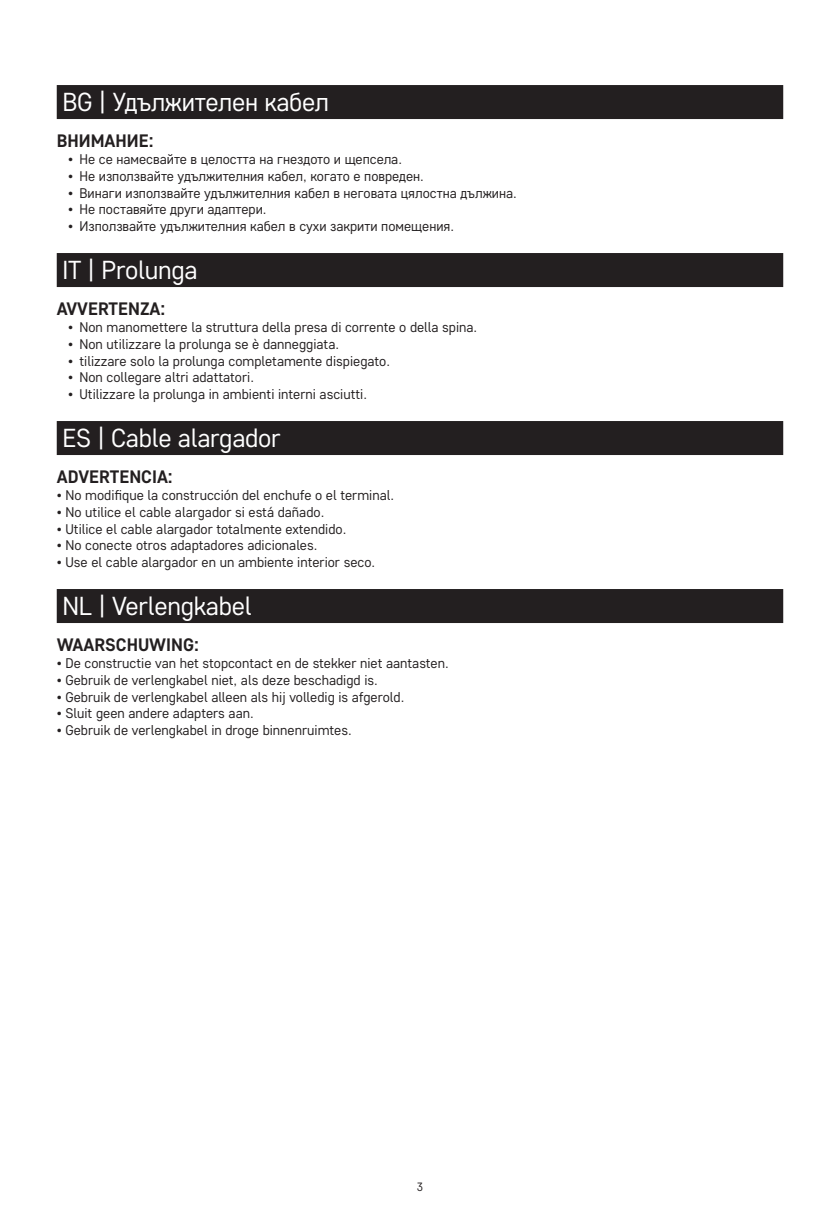
<style>
.page{position:relative;width:840px;height:1219px;background:#fff}
.page>*{position:absolute;margin:0;border:0;box-sizing:border-box;transform-origin:0 0}
.t1{font:26px "Core Sans D35";letter-spacing:-.01em;color:#fff}
.t2{font:700 18px "Core Sans D55";color:#231f20}
.t3{font:14px "Core Sans D35";color:#231f20}
.t4{font:12px "Core Sans D35";color:#231f20}
</style>
<div class="page">
<div style="left:57px;top:85px;width:725px;height:34px;background:#231f20"></div>
<div style="left:57px;top:253px;width:725px;height:34px;background:#231f20"></div>
<div style="left:57px;top:421px;width:725px;height:34px;background:#231f20"></div>
<div style="left:57px;top:589px;width:725px;height:34px;background:#231f20"></div>
<h1 class="t1" style="left:62px;top:86px;width:268px">BG | Удължителен кабел</h1>
<p class="t2" style="left:57px;top:129px;width:98px">ВНИМАНИЕ:</p>
<p class="t3" style="left:68px;top:150px;width:335px">• Не се намесвайте в целостта на гнездото и щепсела.</p>
<p class="t3" style="left:68px;top:167px;width:357px">• Не използвайте удължителния кабел, когато е повреден.</p>
<p class="t3" style="left:68px;top:184px;width:450px">• Винаги използвайте удължителния кабел в неговата цялостна дължина.</p>
<p class="t3" style="left:68px;top:200px;width:200px">• Не поставяйте други адаптери.</p>
<p class="t3" style="left:68px;top:217px;width:387px">• Използвайте удължителния кабел в сухи закрити помещения.</p>
<h1 class="t1" style="left:62px;top:253px;width:137px">IT | Prolunga</h1>
<p class="t2" style="left:57px;top:297px;width:110px">AVVERTENZA:</p>
<p class="t3" style="left:68px;top:318px;width:410px">• Non manomettere la struttura della presa di corrente o della spina.</p>
<p class="t3" style="left:68px;top:335px;width:272px">• Non utilizzare la prolunga se è danneggiata.</p>
<p class="t3" style="left:68px;top:352px;width:323px">• tilizzare solo la prolunga completamente dispiegato.</p>
<p class="t3" style="left:68px;top:368px;width:187px">• Non collegare altri adattatori.</p>
<p class="t3" style="left:68px;top:385px;width:300px">• Utilizzare la prolunga in ambienti interni asciutti.</p>
<h1 class="t1" style="left:62px;top:421px;width:220px">ES | Cable alargador</h1>
<p class="t2" style="left:57px;top:465px;width:117px">ADVERTENCIA:</p>
<p class="t3" style="left:57px;top:486px;width:339px">• No modifique la construcción del enchufe o el terminal.</p>
<p class="t3" style="left:57px;top:503px;width:269px">• No utilice el cable alargador si está dañado.</p>
<p class="t3" style="left:57px;top:520px;width:291px">• Utilice el cable alargador totalmente extendido.</p>
<p class="t3" style="left:57px;top:536px;width:262px">• No conecte otros adaptadores adicionales.</p>
<p class="t3" style="left:57px;top:553px;width:320px">• Use el cable alargador en un ambiente interior seco.</p>
<h1 class="t1" style="left:62px;top:589px;width:190px">NL | Verlengkabel</h1>
<p class="t2" style="left:57px;top:633px;width:144px">WAARSCHUWING:</p>
<p class="t3" style="left:57px;top:654px;width:393px">• De constructie van het stopcontact en de stekker niet aantasten.</p>
<p class="t3" style="left:57px;top:671px;width:322px">• Gebruik de verlengkabel niet, als deze beschadigd is.</p>
<p class="t3" style="left:57px;top:688px;width:349px">• Gebruik de verlengkabel alleen als hij volledig is afgerold.</p>
<p class="t3" style="left:57px;top:704px;width:198px">• Sluit geen andere adapters aan.</p>
<p class="t3" style="left:57px;top:721px;width:296px">• Gebruik de verlengkabel in droge binnenruimtes.</p>
<p class="t4" style="left:416px;top:1179px;width:8px">3</p>
</div>
